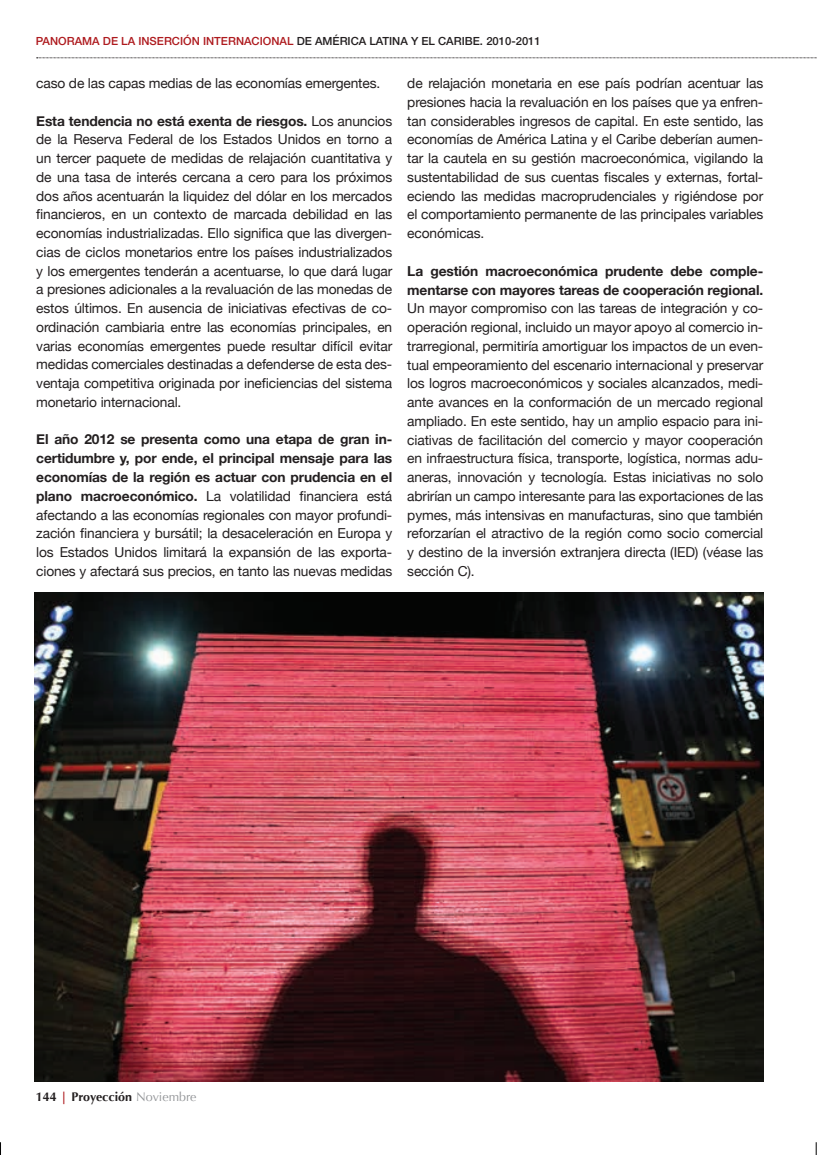
<style>
.page{position:relative;width:817px;height:1155px;background:#fff}
.page>*{position:absolute;margin:0;border:0;box-sizing:border-box;transform-origin:0 0}
.t1{font:13.75px/18.8px "Helvetica Neue";letter-spacing:-.01em;color:#231f20;text-align:justify}
.t2{font:700 13.75px/18.8px "Helvetica Neue";letter-spacing:-.01em;color:#231f20}
.t3{font:700 12.5px "Optima";color:#231f20}
.t4{font:500 11.25px "Helvetica Neue LT Std";color:#231f20}
.t5{font:500 11.25px "Helvetica Neue LT Std";color:#ae1a1e}
.s1{color:#ae1a1e}
.s2{font-weight:700}
.s3{font-style:inherit}
.s4{font-weight:400;color:#939598}
</style>
<div class="page">
<svg style="left:37px;top:58px;width:780px;height:1px"></svg>
<img style="left:34px;top:592px;width:728px;height:489px">
<svg style="left:0;top:1142px;width:1px;height:13px"></svg>
<svg style="left:815px;top:1142px;width:2px;height:13px"></svg>
<p class="t5" style="left:36px;top:34px;width:32px">PANORAMA</p>
<p class="t5" style="left:103px;top:34px;width:55px">DE LA INSERCI</p>
<p class="t5" style="left:183px;top:34px;width:40px">ÓN INTER</p>
<p class="t5" style="left:236px;top:34px;width:16px">NACIO</p>
<p class="t4" style="left:271px;top:34px;width:76px"><span class="s1">NAL</span> DE AMÉRICA</p>
<p class="t4" style="left:369px;top:34px;width:173px">LATI NA Y EL CARI BE. 2010-2011</p>
<p class="t1" style="left:36px;top:74px;width:345px">caso de las capas medias de las economías emergentes.</p>
<p class="t1" style="left:36px;top:111px;width:357px"><span class="s2">Esta tendencia no está exenta de riesgos.</span> Los anuncios de la Reserva Federal de los Estados Unidos en torno a un tercer paquete de medidas de relajación cuantitativa y de una tasa de interés cercana a cero para los próximos dos años acentuarán la liquidez del dólar en los mercados financieros, en un contexto de marcada debilidad en las economías industrializadas. Ello significa que las divergen&shy;cias de ciclos monetarios entre los países industrializados y los emergentes tenderán a acentuarse, lo que dará lugar a presiones adicionales a la revaluación de las monedas de estos últimos. En ausencia de iniciativas efectivas de co&shy;ordinación cambiaria entre las economías principales, en varias economías emergentes puede resultar difícil evitar medidas comerciales destinadas a defenderse de esta des&shy;ventaja competitiva originada por ineficiencias del sistema monetario internacional.</p>
<p class="t1" style="left:36px;top:430px;width:357px"><span class="s2">El año 2012 se presenta como una etapa de gran in&shy;certidumbre y, por ende, el principal mensaje para las economías de la región es actuar con prudencia en el plano macroeconómico.</span> La volatilidad financiera está afectando a las economías regionales con mayor profundi&shy;zación financiera y bursátil; la desaceleración en Europa y los Estados Unidos limitará la expansión de las exporta&shy;ciones y afectará sus precios, en tanto las nuevas medidas</p>
<p class="t1" style="left:407px;top:74px;width:357px">de relajación monetaria en ese país podrían acentuar las presiones hacia la revaluación en los países que ya enfren&shy;tan considerables ingresos de capital. En este sentido, las economías de América Latina y el Caribe deberían aumen&shy;tar la cautela en su gestión macroeconómica, vigilando la sustentabilidad de sus cuentas fiscales y externas, fortal&shy;eciendo las medidas macroprudenciales y rigiéndose por el comportamiento permanente de las principales variables económicas.</p>
<p class="t2" style="left:407px;top:261px;width:357px">La gestión macroeconómica prudente debe comple&shy;mentarse con mayores tareas de cooperación regional.</p>
<p class="t1" style="left:407px;top:299px;width:357px">Un mayor compromiso con las tareas de integración y co&shy;operación regional, incluido un mayor apoyo al comercio in&shy;trarregional, permitiría amortiguar los impactos de un even&shy;tual empeoramiento del escenario internacional y preservar los logros macroeconómicos y sociales alcanzados, medi&shy;ante avances en la conformación de un mercado regional ampliado. En este sentido, hay un amplio espacio para ini&shy;ciativas de facilitación del comercio y mayor cooperación en infraestructura física, transporte, logística, normas adu&shy;aneras, innovación y tecnología. Estas iniciativas no solo abrirían un campo interesante para las exportaciones de las pymes, más intensivas en manufacturas, sino que también reforzarían el atractivo de la región como socio comercial y destino de la inversión extranjera directa (IED) (véase las sección C).</p>
<p class="t3" style="left:36px;top:1089px;width:162px"><span class="s3">144</span> <span class="s1">|</span> Proyección <span class="s4">Noviembre</span></p>
</div>
